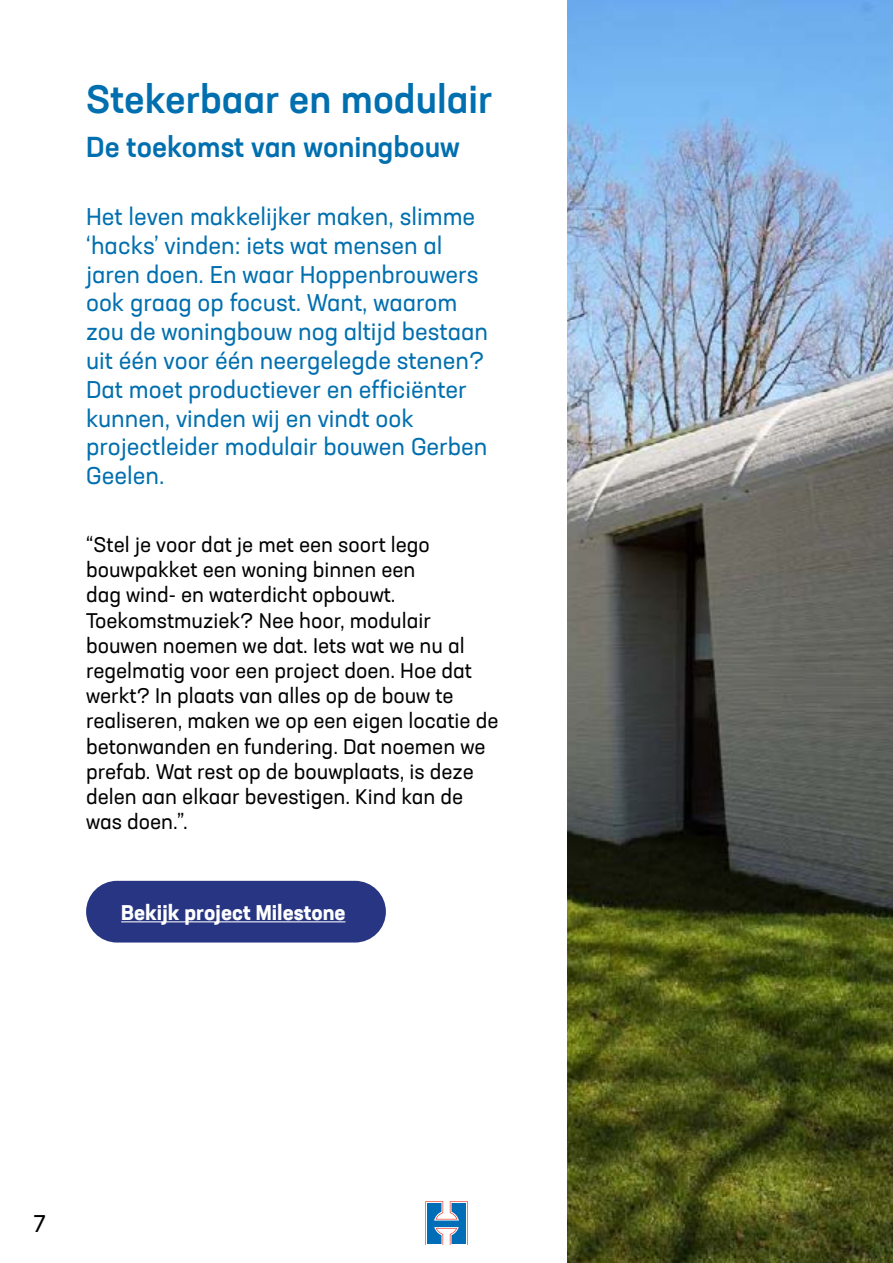
<style>
.page{position:relative;width:893px;height:1263px;background:#fff}
.page>*{position:absolute;margin:0;border:0;box-sizing:border-box;transform-origin:0 0}
.t1{font:500 39px "Neusa Next Std";color:#006faf}
.t2{font:500 28.5px "Neusa Next Std";color:#006faf}
.t3{font:24px/28.8px "Neusa Next Std";color:#006faf}
.t4{font:24px "Neusa Next Std";color:#000}
.t5{font:21px/25.2px "Neusa Next Std";color:#020203}
.t6{font:700 21px "Neusa Next Std";color:#fff}
</style>
<div class="page">
<svg style="left:425px;top:1202px;width:43px;height:43px"></svg>
<img style="left:568px;top:0;width:325px;height:1263px">
<div style="left:86px;top:881px;width:300px;height:61px;background:#283583;border-radius:31px"></div>
<hr style="left:121px;top:921px;width:224px;height:1px;background:#fff">
<h1 class="t1" style="left:86px;top:75px;width:408px">Stekerbaar en modulair</h1>
<h2 class="t2" style="left:86px;top:129px;width:375px">De toekomst van woningbouw</h2>
<p class="t3" style="left:86px;top:202px;width:403px">Het leven makkelijker maken, slimme ‘hacks’ vinden: iets wat mensen al jaren doen. En waar Hoppenbrouwers ook graag op focust. Want, waarom zou de woningbouw nog altijd bestaan uit één voor één neergelegde stenen?<br>Dat moet productiever en efficiënter kunnen, vinden wij en vindt ook projectleider modulair bouwen Gerben<br>Geelen.</p>
<p class="t5" style="left:86px;top:532px;width:414px">“Stel je voor dat je met een soort lego bouwpakket een woning binnen een<br>dag wind- en waterdicht opbouwt.<br>Toekomstmuziek? Nee hoor, modulair bouwen noemen we dat. Iets wat we nu al regelmatig voor een project doen. Hoe dat werkt? In plaats van alles op de bouw te realiseren, maken we op een eigen locatie de betonwanden en fundering. Dat noemen we prefab. Wat rest op de bouwplaats, is deze delen aan elkaar bevestigen. Kind kan de was doen.”.</p>
<p class="t6" style="left:121px;top:899px;width:226px">Bekijk project Milestone</p>
<p class="t4" style="left:33px;top:1208px;width:14px">7</p>
</div>
